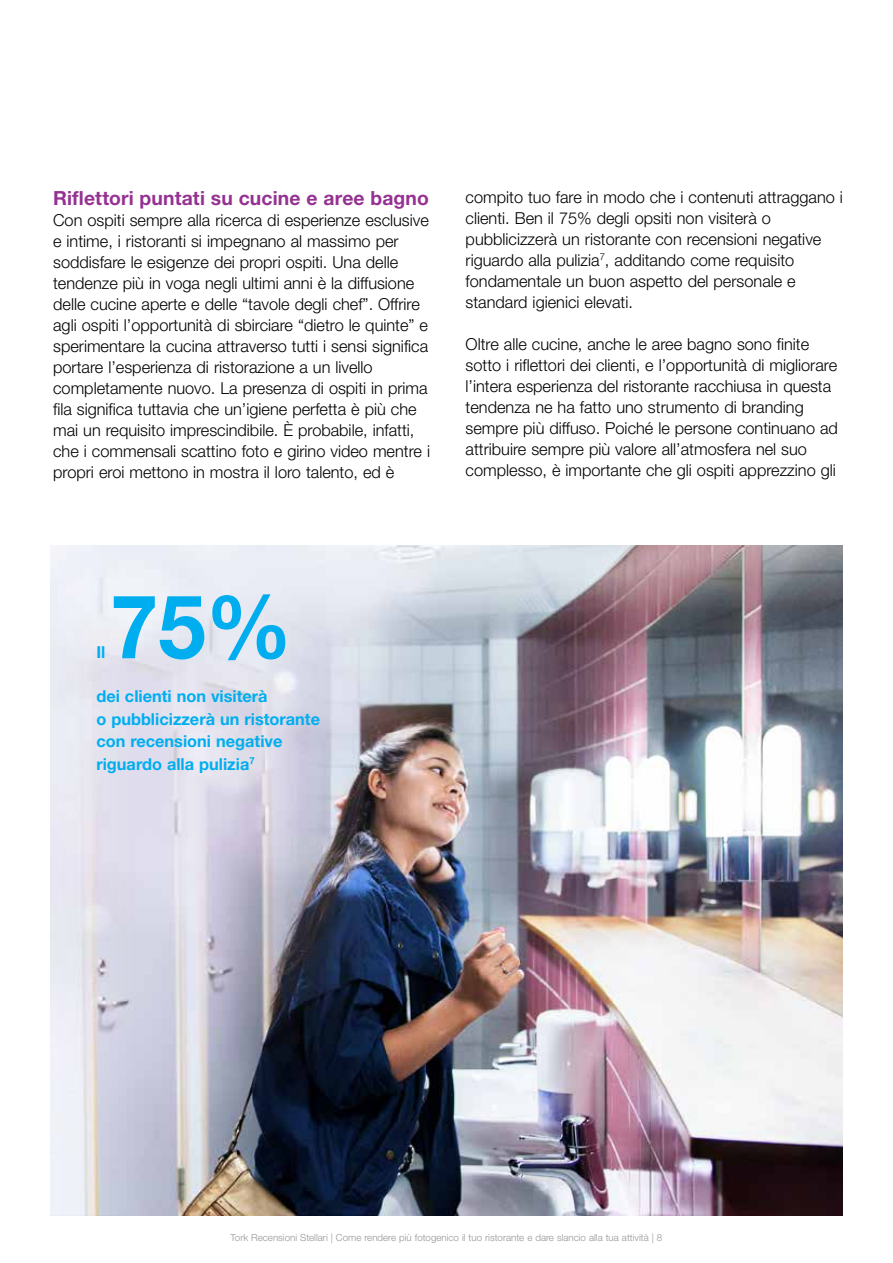
<style>
.page{position:relative;width:893px;height:1263px;background:#fff}
.page>*{position:absolute;margin:0;border:0;box-sizing:border-box;transform-origin:0 0}
.t1{font:700 88.5px "Helvetica Neue LT Std";color:#00aeef}
.t2{font:700 19.5px "Helvetica Neue LT Std";letter-spacing:.005em;color:#953192}
.t3{font:300 16.5px/21px "Helvetica Neue LT Std";color:#000}
.t4{font:700 16.5px/22.5px "Helvetica Neue LT Std";color:#00aeef}
.t5{font:300 9.75px "Helvetica Neue LT Std";color:#939598}
</style>
<div class="page">
<img style="left:209px;top:545px;width:633px;height:670px">
<svg style="left:50px;top:545px;width:159px;height:670px"></svg>
<p class="t2" style="left:53px;top:186px;width:377px">Riflettori puntati su cucine e aree bagno</p>
<p class="t3" style="left:53px;top:209px;width:378px">Con ospiti sempre alla ricerca di esperienze esclusive e intime, i ristoranti si impegnano al massimo per soddisfare le esigenze dei propri ospiti. Una delle tendenze più in voga negli ultimi anni è la diffusione delle cucine aperte e delle “tavole degli chef”. Offrire agli ospiti l’opportunità di sbirciare “dietro le quinte” e sperimentare la cucina attraverso tutti i sensi significa portare l’esperienza di ristorazione a un livello completamente nuovo. La presenza di ospiti in prima fila significa tuttavia che un’igiene perfetta è più che mai un requisito imprescindibile. È probabile, infatti, che i commensali scattino foto e girino video mentre i propri eroi mettono in mostra il loro talento, ed è</p>
<p class="t3" style="left:466px;top:186px;width:379px">compito tuo fare in modo che i contenuti attraggano i clienti. Ben il 75% degli opsiti non visiterà o pubblicizzerà un ristorante con recensioni negative riguardo alla pulizia<sup>7</sup>, additando come requisito fondamentale un buon aspetto del personale e standard igienici elevati.</p>
<p class="t3" style="left:466px;top:333px;width:374px">Oltre alle cucine, anche le aree bagno sono finite sotto i riflettori dei clienti, e l’opportunità di migliorare l’intera esperienza del ristorante racchiusa in questa tendenza ne ha fatto uno strumento di branding sempre più diffuso. Poiché le persone continuano ad attribuire sempre più valore all’atmosfera nel suo complesso, è importante che gli ospiti apprezzino gli</p>
<h1 class="t1" style="left:110px;top:572px;width:183px">75%</h1>
<p class="t4" style="left:96px;top:684px;width:225px">dei clienti non visiterà<br>o pubblicizzerà un ristorante con recensioni negative riguardo alla pulizia<sup>7</sup></p>
<p class="t4" style="left:96px;top:641px;width:11px">Il</p>
<p class="t5" style="left:231px;top:1231px;width:433px">Tork Recensioni Stellari | Come rendere più fotogenico il tuo ristorante e dare slancio alla tua attività | 8</p>
</div>
